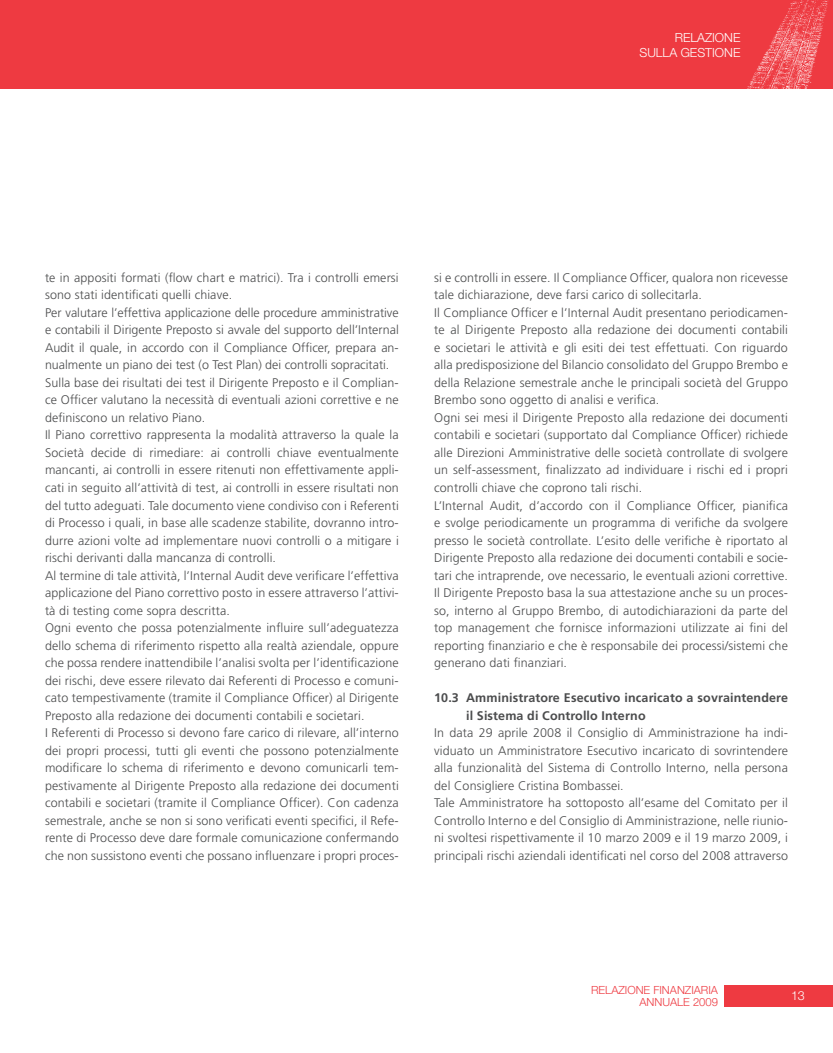
<style>
.page{position:relative;width:833px;height:1053px;background:#fff}
.page>*{position:absolute;margin:0;border:0;box-sizing:border-box;transform-origin:0 0}
.t1{font:300 12.5px/17.5px "Frutiger";letter-spacing:.01em;color:#4b4c4d}
.t2{font:700 12.5px/17.5px "Frutiger";letter-spacing:.01em;color:#4b4c4d}
.t3{font:300 12.5px "Helvetica Neue";color:#fff}
.t4{font:300 11.25px/12.5px "Helvetica Neue";color:#ee3a41;text-align:right}
</style>
<div class="page">
<div style="left:0;top:0;width:833px;height:89px;background:#ee3a41"></div>
<div style="left:725px;top:985px;width:108px;height:21px;background:#ee3a41"></div>
<img style="left:747px;top:0;width:81px;height:89px">
<p class="t3" style="left:674px;top:30px;width:17px">RELAZION</p>
<p class="t3" style="left:733px;top:30px;width:9px">E</p>
<p class="t3" style="left:639px;top:45px;width:17px">SULLA</p>
<p class="t3" style="left:680px;top:45px;width:40px">GESTIONE</p>
<p class="t1" style="left:45px;top:269px;width:355px">te in appositi formati (flow chart e matrici). Tra i controlli emersi sono stati identificati quelli chiave.<br>Per valutare l’effettiva applicazione delle procedure amministrative e contabili il Dirigente Preposto si avvale del supporto dell’Internal Audit il quale, in accordo con il Compliance Officer, prepara an&shy;nualmente un piano dei test (o Test Plan) dei controlli sopracitati.<br>Sulla base dei risultati dei test il Dirigente Preposto e il Complian&shy;ce Officer valutano la necessità di eventuali azioni correttive e ne definiscono un relativo Piano.<br>Il Piano correttivo rappresenta la modalità attraverso la quale la Società decide di rimediare: ai controlli chiave eventualmente mancanti, ai controlli in essere ritenuti non effettivamente appli&shy;cati in seguito all’attività di test, ai controlli in essere risultati non del tutto adeguati. Tale documento viene condiviso con i Referenti di Processo i quali, in base alle scadenze stabilite, dovranno intro&shy;durre azioni volte ad implementare nuovi controlli o a mitigare i rischi derivanti dalla mancanza di controlli.<br>Al termine di tale attività, l’Internal Audit deve verificare l’effettiva applicazione del Piano correttivo posto in essere attraverso l’attivi&shy;tà di testing come sopra descritta.<br>Ogni evento che possa potenzialmente influire sull’adeguatezza dello schema di riferimento rispetto alla realtà aziendale, oppure che possa rendere inattendibile l’analisi svolta per l’identificazione dei rischi, deve essere rilevato dai Referenti di Processo e comuni&shy;cato tempestivamente (tramite il Compliance Officer) al Dirigente Preposto alla redazione dei documenti contabili e societari.<br>I Referenti di Processo si devono fare carico di rilevare, all’interno dei propri processi, tutti gli eventi che possono potenzialmente modificare lo schema di riferimento e devono comunicarli tem&shy;pestivamente al Dirigente Preposto alla redazione dei documenti contabili e societari (tramite il Compliance Officer). Con cadenza semestrale, anche se non si sono verificati eventi specifici, il Refe&shy;rente di Processo deve dare formale comunicazione confermando che non sussistono eventi che possano influenzare i propri proces-</p>
<p class="t1" style="left:434px;top:269px;width:355px">si e controlli in essere. Il Compliance Officer, qualora non ricevesse tale dichiarazione, deve farsi carico di sollecitarla.<br>Il Compliance Officer e l’Internal Audit presentano periodicamen&shy;te al Dirigente Preposto alla redazione dei documenti contabili e societari le attività e gli esiti dei test effettuati. Con riguardo alla predisposizione del Bilancio consolidato del Gruppo Brembo e della Relazione semestrale anche le principali società del Gruppo Brembo sono oggetto di analisi e verifica.<br>Ogni sei mesi il Dirigente Preposto alla redazione dei documenti contabili e societari (supportato dal Compliance Officer) richiede alle Direzioni Amministrative delle società controllate di svolgere un self-assessment, finalizzato ad individuare i rischi ed i propri controlli chiave che coprono tali rischi.<br>L’Internal Audit, d’accordo con il Compliance Officer, pianifica e svolge periodicamente un programma di verifiche da svolgere presso le società controllate. L’esito delle verifiche è riportato al Dirigente Preposto alla redazione dei documenti contabili e socie&shy;tari che intraprende, ove necessario, le eventuali azioni correttive.<br>Il Dirigente Preposto basa la sua attestazione anche su un proces&shy;so, interno al Gruppo Brembo, di autodichiarazioni da parte del top management che fornisce informazioni utilizzate ai fini del reporting finanziario e che è responsabile dei processi/sistemi che generano dati finanziari.</p>
<p class="t2" style="left:466px;top:688px;width:323px;text-indent:-32px">10.3 Amministratore Esecutivo incaricato a sovraintendere il Sistema di Controllo Interno</p>
<p class="t1" style="left:434px;top:724px;width:355px">In data 29 aprile 2008 il Consiglio di Amministrazione ha indi&shy;viduato un Amministratore Esecutivo incaricato di sovrintendere alla funzionalità del Sistema di Controllo Interno, nella persona del Consigliere Cristina Bombassei.<br>Tale Amministratore ha sottoposto all’esame del Comitato per il Controllo Interno e del Consiglio di Amministrazione, nelle riunio&shy;ni svoltesi rispettivamente il 10 marzo 2009 e il 19 marzo 2009, i principali rischi aziendali identificati nel corso del 2008 attraverso</p>
<p class="t4" style="left:591px;top:983px;width:128px">RELAZIONE FINANZIARIA<br>ANNUALE 2009</p>
<p class="t3" style="left:791px;top:987px;width:15px">13</p>
</div>
